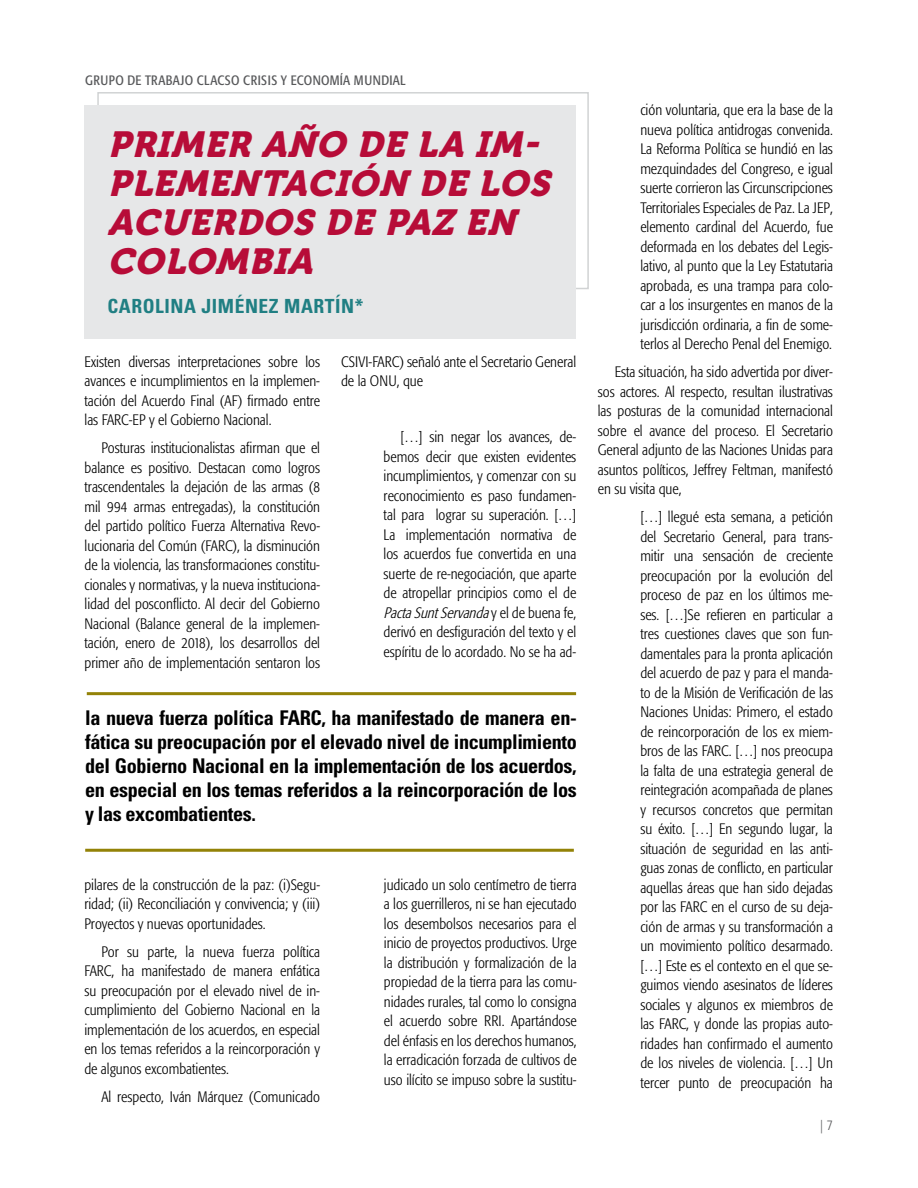
<style>
.page{position:relative;width:918px;height:1188px;background:#fff}
.page>*{position:absolute;margin:0;border:0;box-sizing:border-box;transform-origin:0 0}
.t1{font:italic 36px/39px "Museo 900";color:#b70c38}
.t2{font:700 condensed 20.25px/24px "Univers LT Std";letter-spacing:-.02em;color:#000;text-align:justify}
.t3{font:700 condensed 19.5px "Univers LT Std";letter-spacing:.03em;color:#207f83}
.t4{font:300 condensed 15px/19.5px "Formata";color:#000;text-align:justify}
.t5{font:condensed 13.5px "Formata";letter-spacing:.02em;color:#58595b}
.t6{font:300 condensed 13.5px "Frutiger LT Std";color:#58595b}
.s1{font-style:italic}
</style>
<div class="page">
<div style="left:97px;top:92px;width:492px;height:197px;border:2px solid #d1d3d4"></div>
<div style="left:85px;top:105px;width:491px;height:234px;background:#e6e7e8"></div>
<hr style="left:87px;top:692px;width:489px;height:3px;background:#938207">
<hr style="left:85px;top:849px;width:489px;height:3px;background:#938207">
<p class="t5" style="left:85px;top:72px;width:322px">GRUPO DE TRABAJO CLACSO CRISIS Y ECONOMÍA MUNDIAL</p>
<h1 class="t1" style="left:107px;top:125px;width:454px">PRIMER AÑO DE LA IM-<br>PLEMENTACIÓN DE LOS<br>ACUERDOS DE PAZ EN<br>COLOMBIA</h1>
<h3 class="t3" style="left:107px;top:294px;width:258px">CAROLINA JIMÉNEZ MARTÍN*</h3>
<p class="t4" style="left:85px;top:352px;width:237px">Existen diversas interpretaciones sobre los avances e incumplimientos en la implemen&shy;tación del Acuerdo Final (AF) firmado entre las FARC-EP y el Gobierno Nacional.</p>
<p class="t4" style="left:85px;top:438px;width:237px;text-indent:17px">Posturas institucionalistas afirman que el balance es positivo. Destacan como logros trascendentales la dejación de las armas (8 mil 994 armas entregadas), la constitución del partido político Fuerza Alternativa Revo&shy;lucionaria del Común (FARC), la disminución de la violencia, las transformaciones constitu&shy;cionales y normativas, y la nueva instituciona&shy;lidad del posconflicto. Al decir del Gobierno Nacional (Balance general de la implemen&shy;tación, enero de 2018), los desarrollos del primer año de implementación sentaron los</p>
<p class="t4" style="left:341px;top:352px;width:237px">CSIVI-FARC) señaló ante el Secretario General de la ONU, que</p>
<p class="t4" style="left:384px;top:427px;width:194px;text-indent:17px">[…] sin negar los avances, de&shy;bemos decir que existen evidentes incumplimientos, y comenzar con su reconocimiento es paso fundamen&shy;tal para lograr su superación. […] La implementación normativa de los acuerdos fue convertida en una suerte de re-negociación, que aparte de atropellar principios como el de <span class="s1">PactaSuntServanda</span>y e l d e b u e n a f e , derivó en desfiguración del texto y el espíritu de lo acordado. No se ha ad-</p>
<p class="t2" style="left:85px;top:705px;width:493px">la nueva fuerza política FARC, ha manifestado de manera en&shy;fática su preocupación por el elevado nivel de incumplimiento del Gobierno Nacional en la implementación de los acuerdos, en especial en los temas referidos a la reincorporación de los y las excombatientes.</p>
<p class="t4" style="left:84px;top:875px;width:237px">pilares de la construcción de la paz: (i)Segu&shy;ridad; (ii) Reconciliación y convivencia; y (iii)<br>Proyectos y nuevas oportunidades.</p>
<p class="t4" style="left:84px;top:942px;width:237px;text-indent:17px">Por su parte, la nueva fuerza política FARC, ha manifestado de manera enfática su preocupación por el elevado nivel de in&shy;cumplimiento del Gobierno Nacional en la implementación de los acuerdos, en especial en los temas referidos a la reincorporación y de algunos excombatientes.</p>
<p class="t4" style="left:101px;top:1087px;width:220px">Al respecto, Iván Márquez (Comunicado</p>
<p class="t4" style="left:384px;top:875px;width:194px">judicado un solo centímetro de tierra a los guerrilleros, ni se han ejecutado los desembolsos necesarios para el inicio de proyectos productivos. Urge la distribución y formalización de la propiedad de la tierra para las comu&shy;nidades rurales, tal como lo consigna el acuerdo sobre RRI. Apartándose del énfasis en los derechos humanos, la erradicación forzada de cultivos de uso ilícito se impuso sobre la sustitu-</p>
<p class="t4" style="left:640px;top:101px;width:194px">ción voluntaria, que era la base de la nueva política antidrogas convenida.<br>La Reforma Política se hundió en las mezquindades del Congreso, e igual suerte corrieron las Circunscripciones Territoriales Especiales de Paz. La JEP, elemento cardinal del Acuerdo, fue deformada en los debates del Legis&shy;lativo, al punto que la Ley Estatutaria aprobada, es una trampa para colo&shy;car a los insurgentes en manos de la jurisdicción ordinaria, a fin de some&shy;terlos al Derecho Penal del Enemigo.</p>
<p class="t4" style="left:598px;top:363px;width:237px;text-indent:17px">Esta situación, ha sido advertida por diver&shy;sos actores. Al respecto, resultan ilustrativas las posturas de la comunidad internacional sobre el avance del proceso. El Secretario General adjunto de las Naciones Unidas para asuntos políticos, Jeffrey Feltman, manifestó en su visita que,</p>
<p class="t4" style="left:640px;top:508px;width:194px">[…] llegué esta semana, a petición del Secretario General, para trans&shy;mitir una sensación de creciente preocupación por la evolución del proceso de paz en los últimos me&shy;ses. […]Se refieren en particular a tres cuestiones claves que son fun&shy;damentales para la pronta aplicación del acuerdo de paz y para el manda&shy;to de la Misión de Verificación de las Naciones Unidas: Primero, el estado de reincorporación de los ex miem&shy;bros de las FARC. […] nos preocupa la falta de una estrategia general de reintegración acompañada de planes y recursos concretos que permitan su éxito. […] En segundo lugar, la situación de seguridad en las anti&shy;guas zonas de conflicto, en particular aquellas áreas que han sido dejadas por las FARC en el curso de su deja&shy;ción de armas y su transformación a un movimiento político desarmado. […] Este es el contexto en el que se&shy;guimos viendo asesinatos de líderes sociales y algunos ex miembros de las FARC, y donde las propias auto&shy;ridades han confirmado el aumento de los niveles de violencia. […] Un tercer punto de preocupación ha</p>
<p class="t6" style="left:820px;top:1117px;width:14px">| 7</p>
</div>
